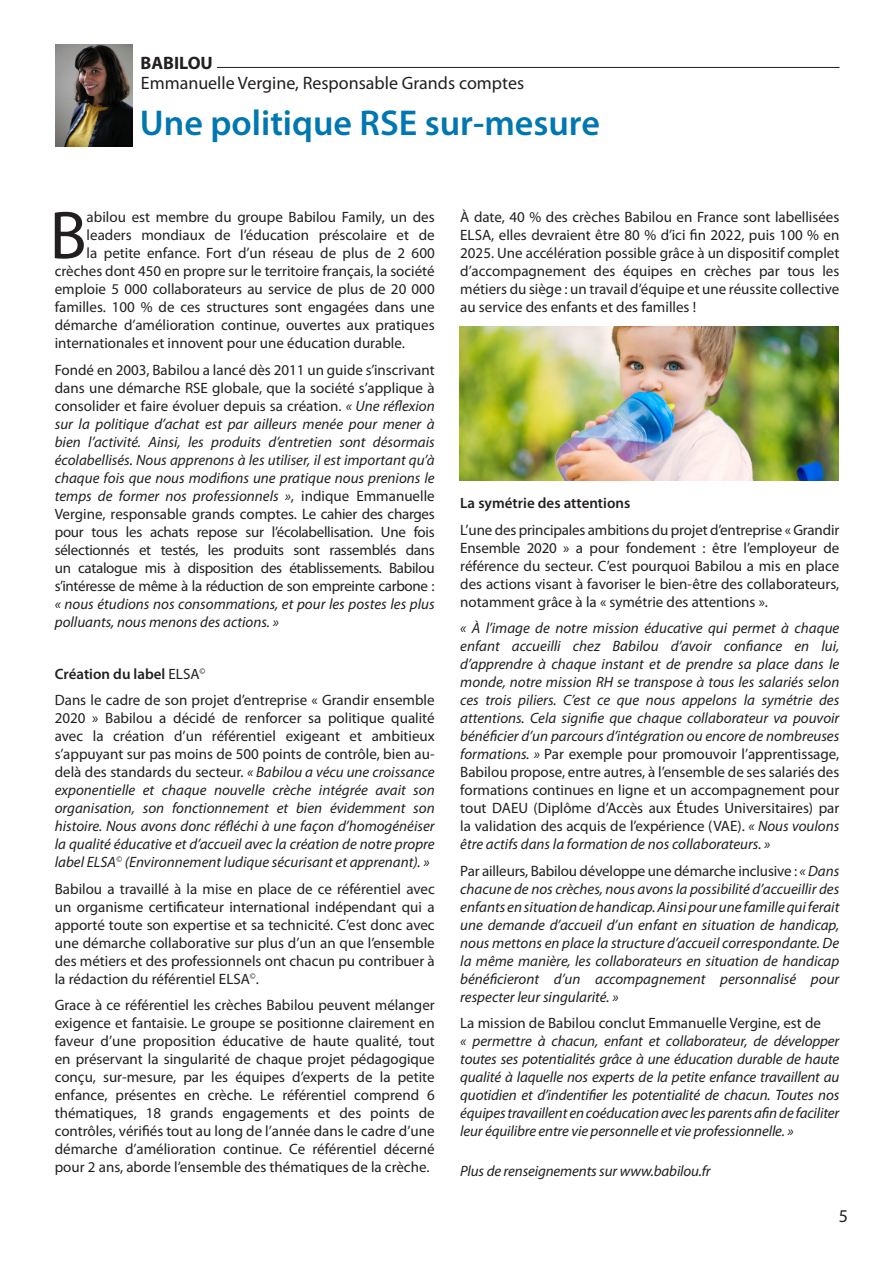
<style>
.page{position:relative;width:893px;height:1263px;background:#fff}
.page>*{position:absolute;margin:0;border:0;box-sizing:border-box;transform-origin:0 0}
.t1{font:68.4px "Myriad Pro";color:#231f20}
.t2{font:600 36px "Myriad Pro";color:#0077b0}
.t3{font:18px "Myriad Pro";color:#231f20}
.t4{font:700 18px "Myriad Pro";color:#231f20}
.t5{font:15px/18px "Myriad Pro";color:#231f20;text-align:justify}
.t6{font:italic 15px/18px "Myriad Pro";color:#231f20;text-align:justify}
.t7{font:600 15px "Myriad Pro";color:#231f20}
.s1{font-style:italic}
.s2{font-weight:400}
.s3{font-style:normal}
</style>
<div class="page">
<img style="left:55px;top:45px;width:78px;height:101px">
<hr style="left:217px;top:67px;width:622px;height:1px;background:#231f20">
<img style="left:460px;top:326px;width:379px;height:154px">
<p class="t4" style="left:141px;top:51px;width:74px">BABILOU</p>
<p class="t3" style="left:141px;top:71px;width:385px">Emmanuelle Vergine, Responsable Grands comptes</p>
<p class="t2" style="left:140px;top:100px;width:462px">Une politique RSE sur-mesure</p>
<p class="t1" style="left:50px;top:193px;width:39px">B</p>
<p class="t5" style="left:87px;top:208px;width:350px">abilou est membre du groupe Babilou Family, un des</p>
<p class="t5" style="left:87px;top:226px;width:350px">leaders mondiaux de l’éducation préscolaire et de</p>
<p class="t5" style="left:87px;top:244px;width:350px">la petite enfance. Fort d’un réseau de plus de 2 600</p>
<p class="t5" style="left:55px;top:262px;width:381px">crèches dont 450 en propre sur le territoire français, la société</p>
<p class="t5" style="left:55px;top:280px;width:381px">emploie 5 000 collaborateurs au service de plus de 20 000</p>
<p class="t5" style="left:55px;top:298px;width:381px">familles. 100 % de ces structures sont engagées dans une</p>
<p class="t5" style="left:55px;top:316px;width:381px">démarche d’amélioration continue, ouvertes aux pratiques</p>
<p class="t5" style="left:55px;top:334px;width:352px">internationales et innovent pour une éducation durable.</p>
<p class="t5" style="left:55px;top:360px;width:381px">Fondé en 2003, Babilou a lancé dès 2011 un guide s’inscrivant dans une démarche RSE globale, que la société s’applique à consolider et faire évoluer depuis sa création. <span class="s1">« Une réflexion sur la politique d’achat est par ailleurs menée pour mener à bien l’activité. Ainsi, les produits d’entretien sont désormais écolabellisés. Nous apprenons à les utiliser, il est important qu’à chaque fois que nous modifions une pratique nous prenions le temps de former nos professionnels »</span>, indique Emmanuelle Vergine, responsable grands comptes. Le cahier des charges pour tous les achats repose sur l’écolabellisation. Une fois sélectionnés et testés, les produits sont rassemblés dans un catalogue mis à disposition des établissements. Babilou s’intéresse de même à la réduction de son empreinte carbone : <span class="s1">« nous étudions nos consommations, et pour les postes les plus polluants, nous menons des actions. »</span></p>
<p class="t7" style="left:55px;top:664px;width:152px">Création du label <span class="s2">ELSA</span><sup>©</sup></p>
<p class="t6" style="left:55px;top:691px;width:381px"><span class="s3">Dans le cadre de son projet d’entreprise « Grandir ensemble 2020 » Babilou a décidé de renforcer sa politique qualité avec la création d’un référentiel exigeant et ambitieux s’appuyant sur pas moins de 500 points de contrôle, bien au&shy;delà des standards du secteur.</span> « Babilou a vécu une croissance exponentielle et chaque nouvelle crèche intégrée avait son organisation, son fonctionnement et bien évidemment son histoire. Nous avons donc réfléchi à une façon d’homogénéiser la qualité éducative et d’accueil avec la création de notre propre label ELSA<sup>©</sup> (Environnement ludique sécurisant et apprenant). »</p>
<p class="t5" style="left:55px;top:879px;width:381px">Babilou a travaillé à la mise en place de ce référentiel avec un organisme certificateur international indépendant qui a apporté toute son expertise et sa technicité. C’est donc avec une démarche collaborative sur plus d’un an que l’ensemble des métiers et des professionnels ont chacun pu contribuer à la rédaction du référentiel ELSA<sup>©</sup>.</p>
<p class="t5" style="left:55px;top:996px;width:381px">Grace à ce référentiel les crèches Babilou peuvent mélanger exigence et fantaisie. Le groupe se positionne clairement en faveur d’une proposition éducative de haute qualité, tout en préservant la singularité de chaque projet pédagogique conçu, sur-mesure, par les équipes d’experts de la petite enfance, présentes en crèche. Le référentiel comprend 6 thématiques, 18 grands engagements et des points de contrôles, vérifiés tout au long de l’année dans le cadre d’une démarche d’amélioration continue. Ce référentiel décerné pour 2 ans, aborde l’ensemble des thématiques de la crèche.</p>
<p class="t5" style="left:460px;top:208px;width:381px">À date, 40 % des crèches Babilou en France sont labellisées ELSA, elles devraient être 80 % d’ici fin 2022, puis 100 % en 2025. Une accélération possible grâce à un dispositif complet d’accompagnement des équipes en crèches par tous les métiers du siège : un travail d’équipe et une réussite collective au service des enfants et des familles !</p>
<p class="t7" style="left:460px;top:494px;width:172px">La symétrie des attentions</p>
<p class="t5" style="left:460px;top:520px;width:381px">L’une des principales ambitions du projet d’entreprise « Grandir Ensemble 2020 » a pour fondement : être l’employeur de référence du secteur. C’est pourquoi Babilou a mis en place des actions visant à favoriser le bien-être des collaborateurs, notamment grâce à la « symétrie des attentions ».</p>
<p class="t6" style="left:460px;top:619px;width:381px">« À l’image de notre mission éducative qui permet à chaque enfant accueilli chez Babilou d’avoir confiance en lui, d’apprendre à chaque instant et de prendre sa place dans le monde, notre mission RH se transpose à tous les salariés selon ces trois piliers. C’est ce que nous appelons la symétrie des attentions. Cela signifie que chaque collaborateur va pouvoir bénéficier d’un parcours d’intégration ou encore de nombreuses formations. » <span class="s3">Par exemple pour promouvoir l’apprentissage, Babilou propose, entre autres, à l’ensemble de ses salariés des formations continues en ligne et un accompagnement pour tout DAEU (Diplôme d’Accès aux Études Universitaires) par la validation des acquis de l’expérience (VAE).</span> « Nous voulons être actifs dans la formation de nos collaborateurs. »</p>
<p class="t6" style="left:460px;top:861px;width:381px"><span class="s3">Par ailleurs, Babilou développe une démarche inclusive :</span> « Dans chacune de nos crèches, nous avons la possibilité d’accueillir des enfants en situation de handicap. Ainsi pour une famille qui ferait une demande d’accueil d’un enfant en situation de handicap, nous mettons en place la structure d’accueil correspondante. De la même manière, les collaborateurs en situation de handicap bénéficieront d’un accompagnement personnalisé pour respecter leur singularité. »</p>
<p class="t5" style="left:460px;top:1014px;width:362px">La mission de Babilou conclut Emmanuelle Vergine, est de</p>
<p class="t6" style="left:460px;top:1032px;width:381px">« permettre à chacun, enfant et collaborateur, de développer toutes ses potentialités grâce à une éducation durable de haute qualité à laquelle nos experts de la petite enfance travaillent au quotidien et d’indentifier les potentialité de chacun. Toutes nos équipes travaillent en coéducation avec les parents afin de faciliter leur équilibre entre vie personnelle et vie professionnelle. »</p>
<p class="t6" style="left:460px;top:1161px;width:252px">Plus de renseignements sur www.babilou.fr</p>
<p class="t3" style="left:839px;top:1205px;width:11px">5</p>
</div>
